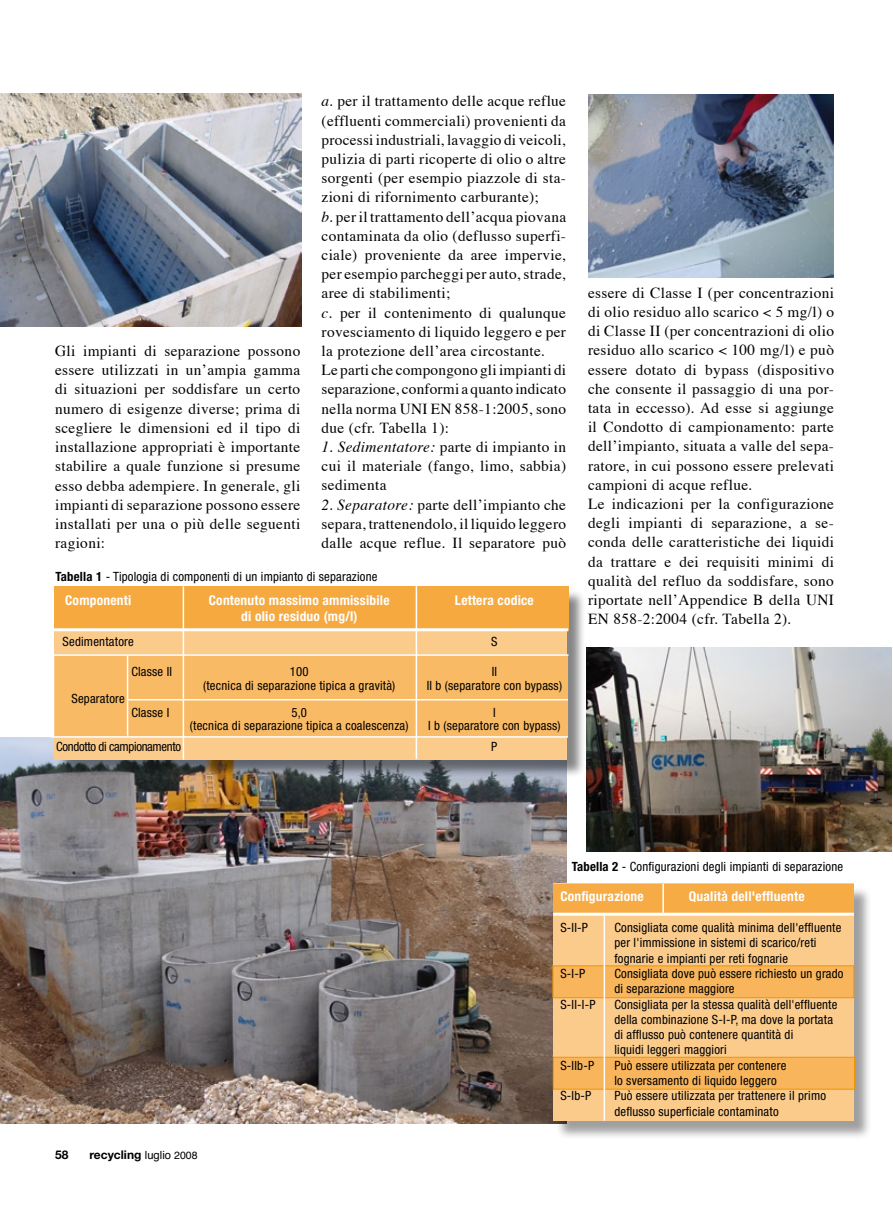
<style>
.page{position:relative;width:893px;height:1212px;background:#fff}
.page>*{position:absolute;margin:0;border:0;box-sizing:border-box;transform-origin:0 0}
.t1{font:15.3px/19.2px "Times";letter-spacing:.025em;color:#000;text-align:justify}
.t2{font:700 condensed 13.5px "Helvetica Neue";letter-spacing:.015em;color:#fff}
.t3{font:condensed 12.75px/15.3px "Helvetica Neue";letter-spacing:.015em;color:#000}
.t4{font:condensed 12.75px "Helvetica Neue";letter-spacing:-.025em;color:#000}
.t5{font:700 12px "Helvetica Neue";color:#000}
.s1{font-style:italic}
.s2{font-weight:700}
.s3{font-family:"Helvetica";font-weight:400;font-size:11.25px}
.s4{font-family:"Helvetica";font-weight:400;font-size:10.5px}
</style>
<div class="page">
<img style="left:0;top:738px;width:567px;height:385px">
<div style="left:57px;top:590px;width:535px;height:194px;background:#000;opacity:.48"></div>
<div style="left:54px;top:587px;width:513px;height:172px;background:#fbcb8c"></div>
<div style="left:55px;top:655px;width:512px;height:81px;background:#f9ba65"></div>
<div style="left:55px;top:586px;width:513px;height:45px;background:#f6a93e"></div>
<div style="left:556px;top:886px;width:322px;height:260px;background:#000;opacity:.38"></div>
<div style="left:553px;top:883px;width:301px;height:238px;background:#fbcb8c"></div>
<img style="left:0;top:93px;width:302px;height:233px">
<img style="left:589px;top:94px;width:244px;height:183px">
<hr style="left:183px;top:586px;width:1px;height:173px;background:#fff">
<hr style="left:50px;top:736px;width:518px;height:2px;background:#fff">
<hr style="left:53px;top:628px;width:515px;height:3px;background:#fff">
<hr style="left:416px;top:584px;width:1px;height:175px;background:#fff">
<hr style="left:49px;top:654px;width:519px;height:2px;background:#fff">
<hr style="left:127px;top:655px;width:1px;height:81px;background:#fff">
<hr style="left:127px;top:699px;width:441px;height:1px;background:#fff">
<div style="left:553px;top:884px;width:301px;height:29px;background:#f6ab44"></div>
<div style="left:553px;top:966px;width:301px;height:32px;background:#f8b55b;border:1px solid #f29400"></div>
<hr style="left:553px;top:913px;width:301px;height:3px;background:#fff">
<hr style="left:662px;top:883px;width:2px;height:31px;background:#fff">
<div style="left:553px;top:1057px;width:302px;height:32px;background:#f8b55b;border:1px solid #f29400"></div>
<hr style="left:604px;top:914px;width:1px;height:207px;background:#fff">
<img style="left:587px;top:648px;width:305px;height:203px">
<p class="t1" style="left:55px;top:340px;width:247px">Gli impianti di separazione possono essere utilizzati in un’ampia gamma di situazioni per soddisfare un certo numero di esigenze diverse; prima di scegliere le dimensioni ed il tipo di installazione appropriati è importante stabilire a quale funzione si presume esso debba adempiere. In generale, gli impianti di separazione possono essere installati per una o più delle seguenti ragioni:</p>
<p class="t1" style="left:322px;top:90px;width:246px;text-align:left"><span class="s1">a.</span> per il trattamento delle acque reflue (effluenti commerciali) provenienti da processi industriali, lavaggio di veicoli, pulizia di parti ricoperte di olio o altre sorgenti (per esempio piazzole di sta&shy;zioni di rifornimento carburante);<br><span class="s1">b</span>. per il trattamento dell’acqua piovana contaminata da olio (deflusso superfi&shy;ciale) proveniente da aree impervie, per esempio parcheggi per auto, strade, aree di stabilimenti;<br><span class="s1">c.</span> per il contenimento di qualunque rovesciamento di liquido leggero e per la protezione dell’area circostante.<br>Le parti che compongono gli impianti di separazione, conformi a quanto indicato nella norma UNI EN 858-1:2005, sono due (cfr. Tabella 1):</p>
<p class="t1" style="left:322px;top:436px;width:246px"><span class="s1">1. Sedimentatore:</span> parte di impianto in cui il materiale (fango, limo, sabbia) sedimenta</p>
<p class="t1" style="left:322px;top:494px;width:246px"><span class="s1">2. Separatore:</span> parte dell’impianto che separa, trattenendolo, il liquido leggero dalle acque reflue. Il separatore può</p>
<p class="t3" style="left:56px;top:569px;width:323px"><span class="s2">Tabella 1</span> - Tipologia di componenti di un impianto di separazione</p>
<p class="t2" style="left:65px;top:592px;width:68px">Componenti</p>
<p class="t2" style="left:209px;top:592px;width:182px">Contenuto massimo ammissibile</p>
<p class="t2" style="left:455px;top:592px;width:81px">Lettera codice</p>
<p class="t2" style="left:241px;top:608px;width:118px">di olio residuo (mg/l)</p>
<p class="t3" style="left:63px;top:633px;width:73px">Sedimentatore</p>
<p class="t3" style="left:491px;top:633px;width:8px">S</p>
<p class="t3" style="left:131px;top:664px;width:39px">Classe II</p>
<p class="t3" style="left:290px;top:664px;width:20px">100</p>
<p class="t3" style="left:492px;top:664px;width:3px">II</p>
<p class="t3" style="left:203px;top:677px;width:206px">(tecnica di separazione tipica a gravità) II</p>
<p class="t3" style="left:436px;top:677px;width:128px">b (separatore con bypass)</p>
<p class="t3" style="left:72px;top:691px;width:55px">Separatore</p>
<p class="t3" style="left:131px;top:704px;width:38px">Classe I</p>
<p class="t3" style="left:291px;top:704px;width:17px">5,0</p>
<p class="t3" style="left:190px;top:705px;width:372px;line-height:13.5px;text-indent:303px">I<br>(tecnica di separazione tipica a coalescenza) I b (separatore con bypass)</p>
<p class="t4" style="left:56px;top:739px;width:126px">Condotto di campionamento</p>
<p class="t3" style="left:491px;top:739px;width:8px">P</p>
<p class="t1" style="left:588px;top:282px;width:247px;text-align:left">essere di Classe I (per concentrazioni di olio residuo allo scarico &lt; 5 mg/l) o di Classe II (per concentrazioni di olio residuo allo scarico &lt; 100 mg/l) e può essere dotato di bypass (dispositivo che consente il passaggio di una por&shy;tata in eccesso). Ad esse si aggiunge il Condotto di campionamento: parte dell’impianto, situata a valle del sepa&shy;ratore, in cui possono essere prelevati campioni di acque reflue.<br>Le indicazioni per la configurazione degli impianti di separazione, a se&shy;conda delle caratteristiche dei liquidi da trattare e dei requisiti minimi di qualità del refluo da soddisfare, sono riportate nell’Appendice B della UNI EN 858-2:2004 (cfr. Tabella 2).</p>
<p class="t5" style="left:55px;top:1147px;width:15px">58</p>
<p class="t5" style="left:90px;top:1147px;width:110px">recycling <span class="s3">luglio</span> <span class="s4">2008</span></p>
<p class="t3" style="left:572px;top:859px;width:273px"><span class="s2">Tabella 2</span> - Configurazioni degli impianti di separazione</p>
<p class="t2" style="left:560px;top:888px;width:85px">Configurazione</p>
<p class="t2" style="left:689px;top:888px;width:117px">Qualità dell'effluente</p>
<p class="t3" style="left:560px;top:920px;width:29px">S-II-P</p>
<p class="t3" style="left:614px;top:920px;width:228px">Consigliata come qualità minima dell'effluente per l'immissione in sistemi di scarico/reti fognarie e impianti per reti fognarie</p>
<p class="t3" style="left:560px;top:966px;width:26px">S-I-P</p>
<p class="t3" style="left:614px;top:966px;width:231px">Consigliata dove può essere richiesto un grado di separazione maggiore</p>
<p class="t3" style="left:560px;top:996px;width:37px">S-II-I-P</p>
<p class="t3" style="left:614px;top:996px;width:225px">Consigliata per la stessa qualità dell'effluente della combinazione S-I-P, ma dove la portata di afflusso può contenere quantità di<br>liquidi leggeri maggiori</p>
<p class="t3" style="left:560px;top:1057px;width:35px">S-IIb-P</p>
<p class="t3" style="left:614px;top:1057px;width:173px">Può essere utilizzata per contenere lo sversamento di liquido leggero</p>
<p class="t3" style="left:560px;top:1088px;width:33px">S-Ib-P</p>
<p class="t3" style="left:614px;top:1088px;width:213px">Può essere utilizzata per trattenere il primo deflusso superficiale contaminato</p>
</div>
